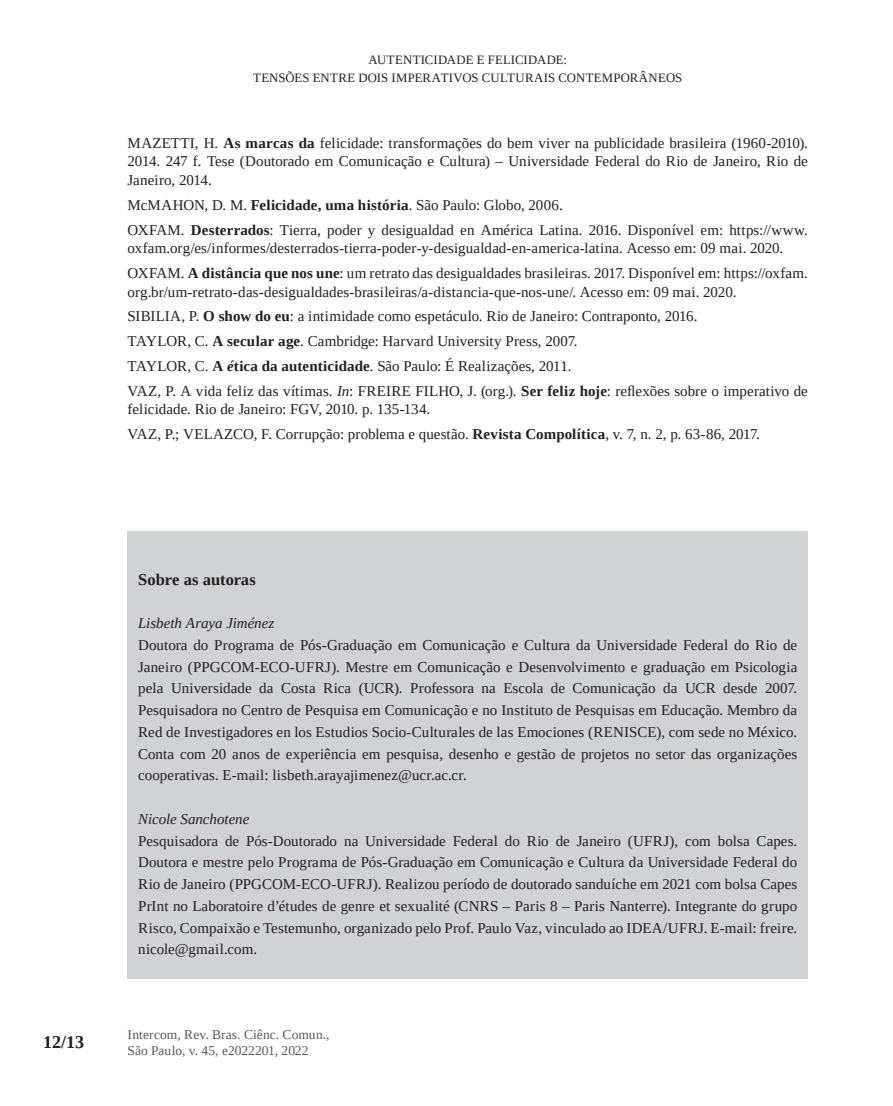
<style>
.page{position:relative;width:893px;height:1106px;background:#fff}
.page>*{position:absolute;margin:0;border:0;box-sizing:border-box;transform-origin:0 0}
.t1{font:700 18px "Liberation Serif";color:#231f20}
.t2{font:700 16.5px "Liberation Serif";color:#231f20}
.t3{font:15px/21.8px "Liberation Serif";letter-spacing:.005em;color:#231f20}
.t4{font:italic 15px "Liberation Serif";letter-spacing:-.005em;color:#231f20}
.t5{font:13.5px/16.2px "Liberation Serif";letter-spacing:.005em;color:#57585a}
.t6{font:12.75px/18px "Liberation Serif";letter-spacing:.01em;color:#231f20;text-align:center}
.s1{font-weight:700}
.s2{font-weight:700;font-style:italic}
.s3{font-style:italic}
</style>
<div class="page">
<div style="left:128px;top:531px;width:680px;height:447px;background:#d1d2d4"></div>
<p class="t6" style="left:253px;top:51px;width:431px">AUTENTICIDADE E FELICIDADE:<br>TENSÕES ENTRE DOIS IMPERATIVOS CULTURAIS CONTEMPORÂNEOS</p>
<p class="t3" style="left:128px;top:133px;width:682px;line-height:18.8px;text-align:justify">MAZETTI, H. <span class="s1">As marcas da</span> felicidade: transformações do bem viver na publicidade brasileira (1960-2010).<br>2014. 247 f. Tese (Doutorado em Comunicação e Cultura) – Universidade Federal do Rio de Janeiro, Rio de Janeiro, 2014.</p>
<p class="t3" style="left:128px;top:192px;width:682px;line-height:24.8px">McMAHON, D. M. <span class="s1">Felicidade, uma história</span>. São Paulo: Globo, 2006.<br>OXFAM. <span class="s1">Desterrados</span>: Tierra, poder y desigualdad en América Latina. 2016. Disponível em: https://www.</p>
<p class="t3" style="left:128px;top:236px;width:682px;line-height:24.8px">oxfam.org/es/informes/desterrados-tierra-poder-y-desigualdad-en-america-latina. Acesso em: 09 mai. 2020.<br>OXFAM. <span class="s1">A distância que nos une</span>: um retrato das desigualdades brasileiras. 2017. Disponível em: https://oxfam.</p>
<p class="t3" style="left:128px;top:279px;width:682px;line-height:24.8px">org.br/um-retrato-das-desigualdades-brasileiras/a-distancia-que-nos-une/. Acesso em: 09 mai. 2020.<br>SIBILIA, P. <span class="s1">O show do eu</span>: a intimidade como espetáculo. Rio de Janeiro: Contraponto, 2016.<br>TAYLOR, C. <span class="s1">A secular age</span>. Cambridge: Harvard University Press, 2007.<br>TAYLOR, C. <span class="s1">A</span> <span class="s2">é</span><span class="s1">tica da autenticidade</span>. São Paulo: É Realizações, 2011.<br>VAZ, P. A vida feliz das vítimas. <span class="s3">In</span>: FREIRE FILHO, J. (org.). <span class="s1">Ser feliz hoje</span>: reflexões sobre o imperativo de</p>
<p class="t3" style="left:128px;top:397px;width:634px;line-height:24.8px">felicidade. Rio de Janeiro: FGV, 2010. p. 135-134.<br>VAZ, P.; VELAZCO, F. Corrupção: problema e questão. <span class="s1">Revista Compolítica</span>, v. 7, n. 2, p. 63-86, 2017.</p>
<p class="t1" style="left:43px;top:1030px;width:43px">12/13</p>
<p class="t2" style="left:138px;top:568px;width:119px">Sobre as autoras</p>
<p class="t4" style="left:138px;top:613px;width:138px">Lisbeth Araya Jiménez</p>
<p class="t3" style="left:138px;top:634px;width:661px;text-align:justify">Doutora do Programa de Pós-Graduação em Comunicação e Cultura da Universidade Federal do Rio de Janeiro (PPGCOM-ECO-UFRJ). Mestre em Comunicação e Desenvolvimento e graduação em Psicologia pela Universidade da Costa Rica (UCR). Professora na Escola de Comunicação da UCR desde 2007.<br>Pesquisadora no Centro de Pesquisa em Comunicação e no Instituto de Pesquisas em Educação. Membro da Red de Investigadores en los Estudios Socio-Culturales de las Emociones (RENISCE), com sede no México.<br>Conta com 20 anos de experiência em pesquisa, desenho e gestão de projetos no setor das organizações cooperativas. E-mail: lisbeth.arayajimenez@ucr.ac.cr.</p>
<p class="t4" style="left:138px;top:809px;width:113px">Nicole Sanchotene</p>
<p class="t3" style="left:138px;top:829px;width:661px;text-align:justify">Pesquisadora de Pós-Doutorado na Universidade Federal do Rio de Janeiro (UFRJ), com bolsa Capes.<br>Doutora e mestre pelo Programa de Pós-Graduação em Comunicação e Cultura da Universidade Federal do Rio de Janeiro (PPGCOM-ECO-UFRJ). Realizou período de doutorado sanduíche em 2021 com bolsa Capes PrInt no Laboratoire d’études de genre et sexualité (CNRS – Paris 8 – Paris Nanterre). Integrante do grupo Risco, Compaixão e Testemunho, organizado pelo Prof. Paulo Vaz, vinculado ao IDEA/UFRJ. E-mail: freire. nicole@gmail.com.</p>
<p class="t5" style="left:128px;top:1026px;width:204px">Intercom, Rev. Bras. Ciênc. Comun.,<br>São Paulo, v. 45, e2022201, 2022</p>
</div>
